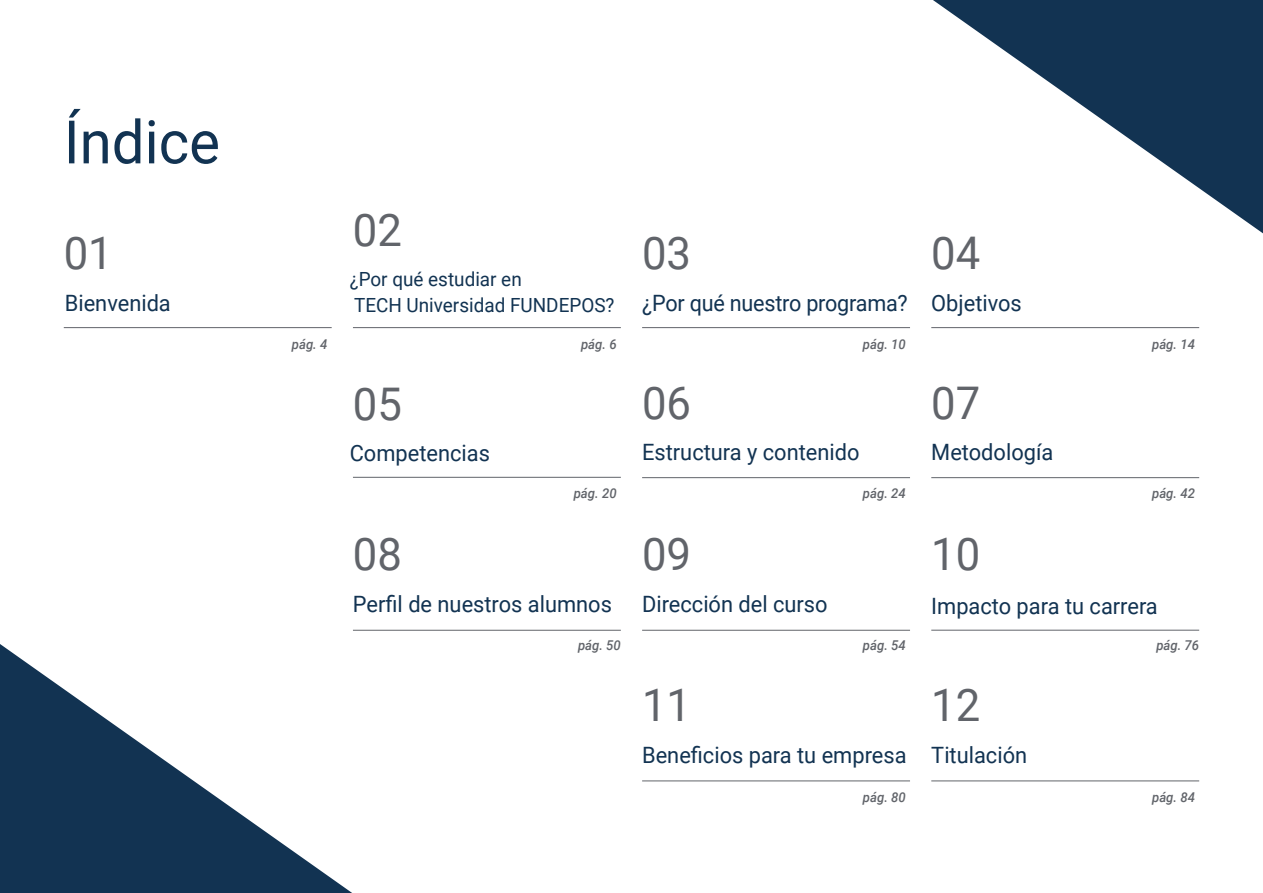
<style>
.page{position:relative;width:1263px;height:893px;background:#fff}
.page>*{position:absolute;margin:0;border:0;box-sizing:border-box;transform-origin:0 0}
.t1{font:60px "Roboto";color:#123352}
.t2{font:45px "Roboto";color:#61646a}
.t3{font:22.5px "Roboto";color:#123352}
.t4{font:22.5px "Roboto";color:#123352;scale:.96 1}
.t5{font:19.5px/25.5px "Roboto";color:#123352}
.t6{font:italic 500 13.5px "Roboto";color:#61646a}
</style>
<div class="page">
<hr style="left:64px;top:327px;width:268px;height:1px;background:#61646a">
<hr style="left:642px;top:477px;width:268px;height:1px;background:#61646a">
<hr style="left:642px;top:630px;width:268px;height:1px;background:#61646a">
<hr style="left:353px;top:327px;width:268px;height:1px;background:#61646a">
<hr style="left:353px;top:477px;width:268px;height:1px;background:#61646a">
<hr style="left:931px;top:477px;width:268px;height:1px;background:#61646a">
<hr style="left:931px;top:630px;width:268px;height:1px;background:#61646a">
<hr style="left:642px;top:780px;width:268px;height:1px;background:#61646a">
<hr style="left:931px;top:780px;width:268px;height:1px;background:#61646a">
<hr style="left:642px;top:327px;width:268px;height:1px;background:#61646a">
<hr style="left:353px;top:630px;width:268px;height:1px;background:#61646a">
<hr style="left:931px;top:327px;width:268px;height:1px;background:#61646a">
<svg style="left:0;top:644px;width:352px;height:249px"></svg>
<svg style="left:933px;top:0;width:330px;height:233px"></svg>
<h1 class="t1" style="left:64px;top:100px;width:158px">Índice</h1>
<h2 class="t2" style="left:64px;top:221px;width:51px">01</h2>
<p class="t3" style="left:65px;top:287px;width:108px">Bienvenida</p>
<p class="t6" style="left:292px;top:334px;width:37px">pág. 4</p>
<h2 class="t2" style="left:353px;top:199px;width:51px">02</h2>
<h2 class="t2" style="left:642px;top:221px;width:51px">03</h2>
<h2 class="t2" style="left:931px;top:221px;width:51px">04</h2>
<p class="t5" style="left:350px;top:266px;width:266px">¿Por qué estudiar en<br>TECH Universidad FUNDEPOS?</p>
<p class="t4" style="left:642px;top:287px;width:278px">¿Por qué nuestro programa?</p>
<p class="t3" style="left:931px;top:287px;width:92px">Objetivos</p>
<p class="t6" style="left:581px;top:334px;width:37px">pág. 6</p>
<p class="t6" style="left:863px;top:334px;width:44px">pág. 10</p>
<p class="t6" style="left:1152px;top:334px;width:44px">pág. 14</p>
<h2 class="t2" style="left:353px;top:372px;width:51px">05</h2>
<h2 class="t2" style="left:642px;top:371px;width:51px">06</h2>
<h2 class="t2" style="left:931px;top:371px;width:51px">07</h2>
<p class="t3" style="left:350px;top:437px;width:142px">Competencias</p>
<p class="t3" style="left:642px;top:436px;width:219px">Estructura y contenido</p>
<p class="t3" style="left:931px;top:436px;width:123px">Metodología</p>
<p class="t6" style="left:574px;top:484px;width:44px">pág. 20</p>
<p class="t6" style="left:863px;top:483px;width:44px">pág. 24</p>
<p class="t6" style="left:1152px;top:483px;width:44px">pág. 42</p>
<h2 class="t2" style="left:353px;top:523px;width:51px">08</h2>
<h2 class="t2" style="left:642px;top:523px;width:51px">09</h2>
<h2 class="t2" style="left:931px;top:523px;width:51px">10</h2>
<p class="t3" style="left:353px;top:589px;width:261px">Perfil de nuestros alumnos</p>
<p class="t3" style="left:642px;top:588px;width:187px">Dirección del curso</p>
<p class="t3" style="left:931px;top:590px;width:228px">Impacto para tu carrera</p>
<p class="t6" style="left:578px;top:636px;width:44px">pág. 50</p>
<p class="t6" style="left:863px;top:636px;width:44px">pág. 54</p>
<p class="t6" style="left:1156px;top:636px;width:44px">pág. 76</p>
<h2 class="t2" style="left:642px;top:674px;width:51px">11</h2>
<p class="t3" style="left:642px;top:739px;width:266px">Beneficios para tu empresa</p>
<h2 class="t2" style="left:931px;top:674px;width:51px">12</h2>
<p class="t3" style="left:931px;top:739px;width:97px">Titulación</p>
<p class="t6" style="left:863px;top:788px;width:44px">pág. 80</p>
<p class="t6" style="left:1152px;top:788px;width:44px">pág. 84</p>
</div>
